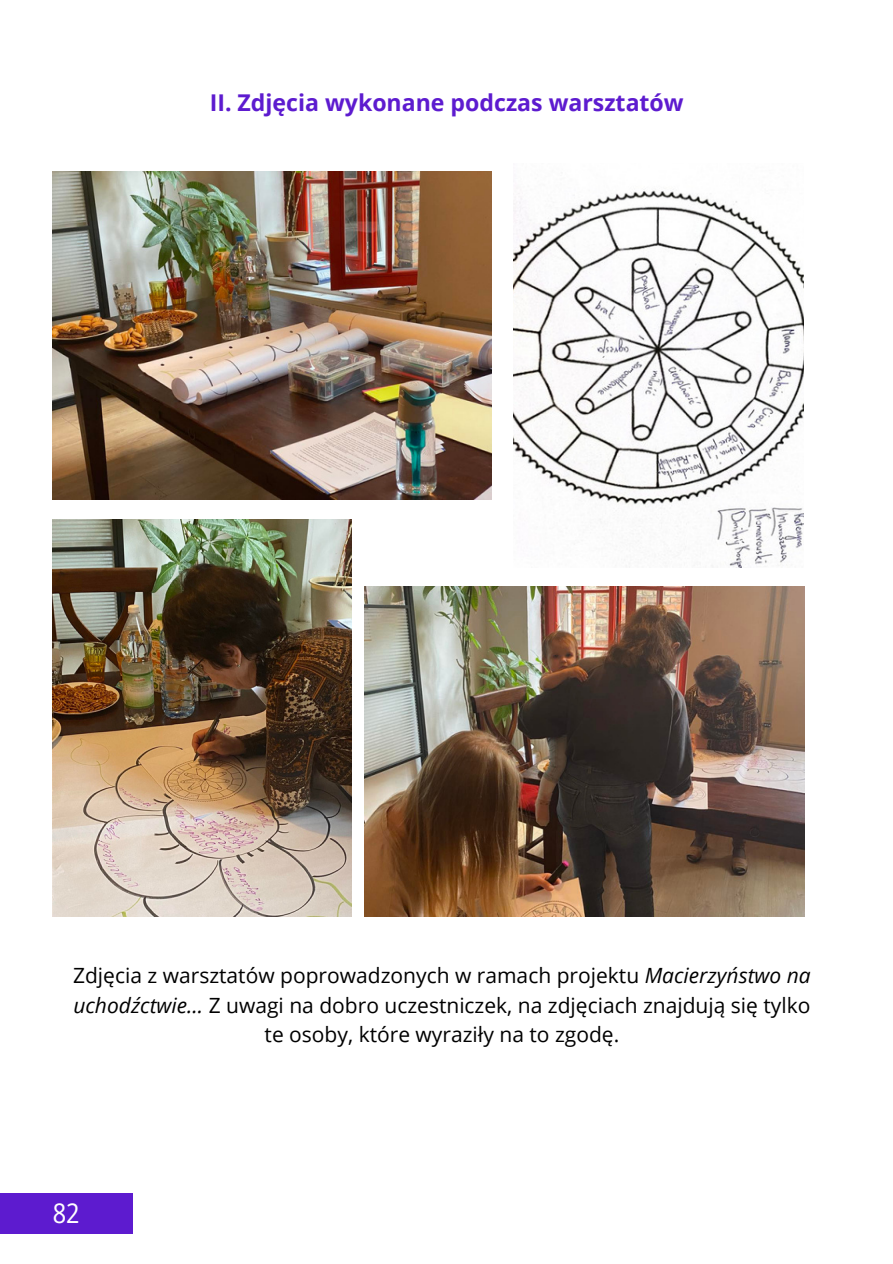
<style>
.page{position:relative;width:893px;height:1264px;background:#fff}
.page>*{position:absolute;margin:0;border:0;box-sizing:border-box;transform-origin:0 0}
.t1{font:semi-condensed 27px "Open Sans";color:#fff}
.t2{font:700 23.1px "Open Sans";color:#5d1bcf}
.t3{font:21px/29.2px "Open Sans";color:#000;text-align:center}
.s1{font-style:italic}
</style>
<div class="page">
<div style="left:0;top:1193px;width:133px;height:40px;background:#5d1bcf"></div>
<img style="left:53px;top:171px;width:439px;height:329px">
<img style="left:364px;top:587px;width:440px;height:329px">
<img style="left:53px;top:519px;width:298px;height:397px">
<img style="left:513px;top:190px;width:290px;height:377px">
<p class="t2" style="left:210px;top:86px;width:475px">II. Zdjęcia wykonane podczas warsztatów</p>
<p class="t3" style="left:73px;top:960px;width:739px">Zdjęcia z warsztatów poprowadzonych w ramach projektu <span class="s1">Macierzyństwo na uchodźctwie...</span> Z uwagi na dobro uczestniczek, na zdjęciach znajdują się tylko te osoby, które wyraziły na to zgodę.</p>
<p class="t1" style="left:53px;top:1194px;width:28px">82</p>
</div>
